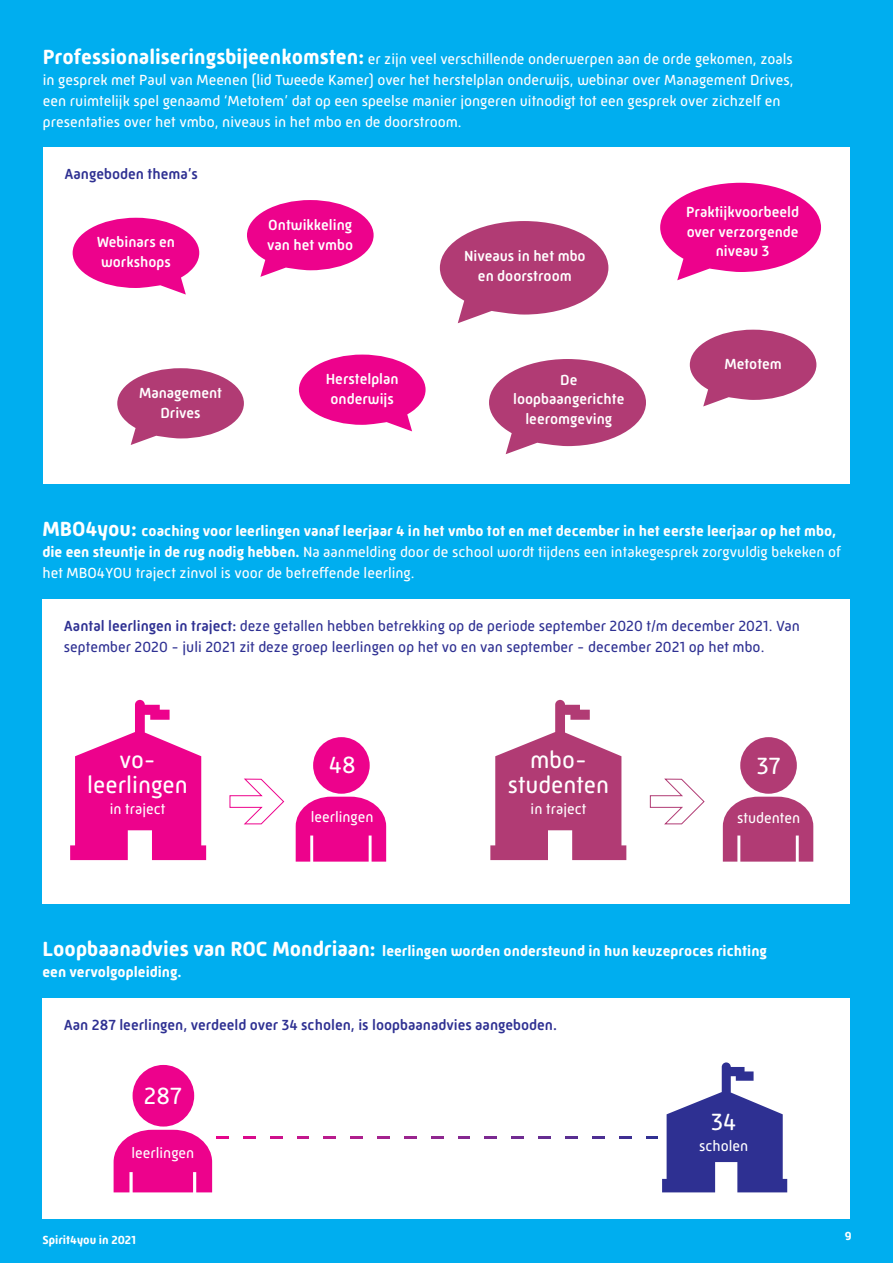
<style>
.page{position:relative;width:893px;height:1263px;background:#00aeef}
.page>*{position:absolute;margin:0;border:0;box-sizing:border-box;transform-origin:0 0}
.cijfer_wit_16_pt{font:24px/25.5px "Mic 32 New Rounded";color:#fff;text-align:center}
.t1{font:15px/21px "Mic 32 New Rounded";color:#fff}
.t2{font:700 15px/21px "Mic 32 New Rounded";color:#fff}
.t3{font:15px/21px "Mic 32 New Rounded";color:#2e3092}
.t4{font:500 15px/19.5px "Mic 32 New Rounded";color:#fff;text-align:center}
.t5{font:500 15px "Mic 32 New Rounded";color:#2e3092}
.t6{font:700 12px "Mic 32 New Rounded";color:#fff}
.s1{font-weight:700;font-size:21px}
.s2{font-size:21px}
.s3{font-weight:400}
.s4{font-weight:500}
</style>
<div class="page">
<div style="left:43px;top:148px;width:807px;height:336px;background:#fff"></div>
<div style="left:43px;top:599px;width:807px;height:305px;background:#fff"></div>
<div style="left:43px;top:998px;width:807px;height:221px;background:#fff"></div>
<div style="left:313px;top:737px;width:57px;height:57px;background:#ed028c;border-radius:50%"></div>
<svg style="left:296px;top:797px;width:90px;height:65px;background:#ee1c97"></svg>
<div style="left:740px;top:737px;width:57px;height:57px;background:#b13b74;border-radius:50%"></div>
<svg style="left:723px;top:797px;width:90px;height:65px;background:#b94f82"></svg>
<svg style="left:70px;top:700px;width:136px;height:160px"></svg>
<svg style="left:490px;top:700px;width:136px;height:160px"></svg>
<svg style="left:229px;top:778px;width:56px;height:46px"></svg>
<svg style="left:650px;top:778px;width:55px;height:46px"></svg>
<svg style="left:117px;top:368px;width:127px;height:77px"></svg>
<svg style="left:247px;top:200px;width:127px;height:77px"></svg>
<svg style="left:440px;top:221px;width:168px;height:102px"></svg>
<svg style="left:690px;top:330px;width:126px;height:76px"></svg>
<svg style="left:489px;top:359px;width:157px;height:95px"></svg>
<svg style="left:660px;top:183px;width:161px;height:97px"></svg>
<svg style="left:299px;top:355px;width:127px;height:76px"></svg>
<svg style="left:73px;top:218px;width:126px;height:77px"></svg>
<svg style="left:662px;top:1062px;width:125px;height:130px"></svg>
<svg style="left:216px;top:1136px;width:442px;height:2px"></svg>
<div style="left:256px;top:1131px;width:13px;height:11px;background:#fff"></div>
<div style="left:283px;top:1131px;width:13px;height:11px;background:#fff"></div>
<div style="left:310px;top:1132px;width:13px;height:10px;background:#fff"></div>
<div style="left:337px;top:1132px;width:13px;height:10px;background:#fff"></div>
<div style="left:363px;top:1132px;width:14px;height:10px;background:#fff"></div>
<div style="left:390px;top:1132px;width:13px;height:10px;background:#fff"></div>
<div style="left:417px;top:1132px;width:13px;height:10px;background:#fff"></div>
<div style="left:444px;top:1132px;width:13px;height:10px;background:#fff"></div>
<div style="left:471px;top:1132px;width:13px;height:10px;background:#fff"></div>
<div style="left:498px;top:1132px;width:13px;height:10px;background:#fff"></div>
<div style="left:525px;top:1132px;width:13px;height:10px;background:#fff"></div>
<div style="left:551px;top:1132px;width:14px;height:10px;background:#fff"></div>
<div style="left:605px;top:1132px;width:13px;height:10px;background:#fff"></div>
<div style="left:578px;top:1132px;width:13px;height:10px;background:#fff"></div>
<div style="left:632px;top:1131px;width:13px;height:11px;background:#fff"></div>
<div style="left:229px;top:1131px;width:13px;height:11px;background:#fff"></div>
<div style="left:133px;top:1065px;width:61px;height:61px;background:#ed028c;border-radius:50%"></div>
<svg style="left:114px;top:1130px;width:98px;height:62px;background:#ee1c98"></svg>
<p class="t1" style="left:43px;top:48px;width:752px"><span class="s1">Professionaliseringsbijeenkomsten:</span> er zijn veel verschillende onderwerpen aan de orde gekomen, zoals in gesprek met Paul van Meenen (lid Tweede Kamer) over het herstelplan onderwijs, webinar over Management Drives, een ruimtelijk spel genaamd ‘Metotem’ dat op een speelse manier jongeren uitnodigt tot een gesprek over zichzelf en presentaties over het vmbo, niveaus in het mbo en de doorstroom.</p>
<p class="t5" style="left:65px;top:165px;width:135px">Aangeboden thema’s</p>
<p class="t4" style="left:97px;top:232px;width:80px;text-align:left">Webinars en workshops</p>
<p class="t4" style="left:139px;top:383px;width:85px">Management</p>
<p class="t4" style="left:160px;top:403px;width:42px">Drives</p>
<p class="t4" style="left:268px;top:215px;width:85px">Ontwikkeling</p>
<p class="t4" style="left:267px;top:235px;width:88px">van het vmbo</p>
<p class="t4" style="left:326px;top:369px;width:75px">Herstelplan onderwijs</p>
<p class="t4" style="left:464px;top:246px;width:123px">Niveaus in het mbo en doorstroom</p>
<p class="t4" style="left:513px;top:370px;width:113px">De loopbaangerichte leeromgeving</p>
<p class="t4" style="left:686px;top:202px;width:114px">Praktijkvoorbeeld over verzorgende niveau 3</p>
<p class="t4" style="left:724px;top:355px;width:59px">Metotem</p>
<p class="t2" style="left:43px;top:520px;width:800px"><span class="s2">MBO4you:</span> coaching voor leerlingen vanaf leerjaar 4 in het vmbo tot en met december in het eerste leerjaar op het mbo, die een steuntje in de rug nodig hebben. <span class="s3">Na aanmelding door de school wordt tijdens een intakegesprek zorgvuldig bekeken of het MBO4YOU traject zinvol is voor de betreffende leerling.</span></p>
<p class="t3" style="left:64px;top:615px;width:737px"><span class="s4">Aantal leerlingen in traject:</span> deze getallen hebben betrekking op de periode september 2020 t/m december 2021. Van september 2020 - juli 2021 zit deze groep leerlingen op het vo en van september - december 2021 op het mbo.</p>
<p class="cijfer_wit_16_pt" style="left:87px;top:746px;width:102px">vo&shy;leerlingen</p>
<p class="t1" style="left:110px;top:798px;width:57px">in traject</p>
<p class="cijfer_wit_16_pt" style="left:329px;top:751px;width:28px">48</p>
<p class="t1" style="left:311px;top:806px;width:64px">leerlingen</p>
<p class="cijfer_wit_16_pt" style="left:508px;top:746px;width:103px">mbo&shy;studenten</p>
<p class="t1" style="left:531px;top:798px;width:57px">in traject</p>
<p class="cijfer_wit_16_pt" style="left:757px;top:752px;width:25px">37</p>
<p class="t1" style="left:737px;top:807px;width:65px">studenten</p>
<p class="t2" style="left:43px;top:940px;width:726px"><span class="s2">Loopbaanadvies van ROC Mondriaan:</span> leerlingen worden ondersteund in hun keuzeproces richting</p>
<p class="t2" style="left:43px;top:961px;width:141px">een vervolgopleiding.</p>
<p class="t5" style="left:64px;top:1016px;width:495px">Aan 287 leerlingen, verdeeld over 34 scholen, is loopbaanadvies aangeboden.</p>
<p class="cijfer_wit_16_pt" style="left:144px;top:1083px;width:39px">287</p>
<p class="t1" style="left:131px;top:1143px;width:64px">leerlingen</p>
<p class="cijfer_wit_16_pt" style="left:711px;top:1109px;width:27px">34</p>
<p class="t1" style="left:699px;top:1135px;width:51px">scholen</p>
<p class="t6" style="left:43px;top:1232px;width:95px">Spirit4you in 2021</p>
<p class="t6" style="left:845px;top:1229px;width:8px">9</p>
</div>
